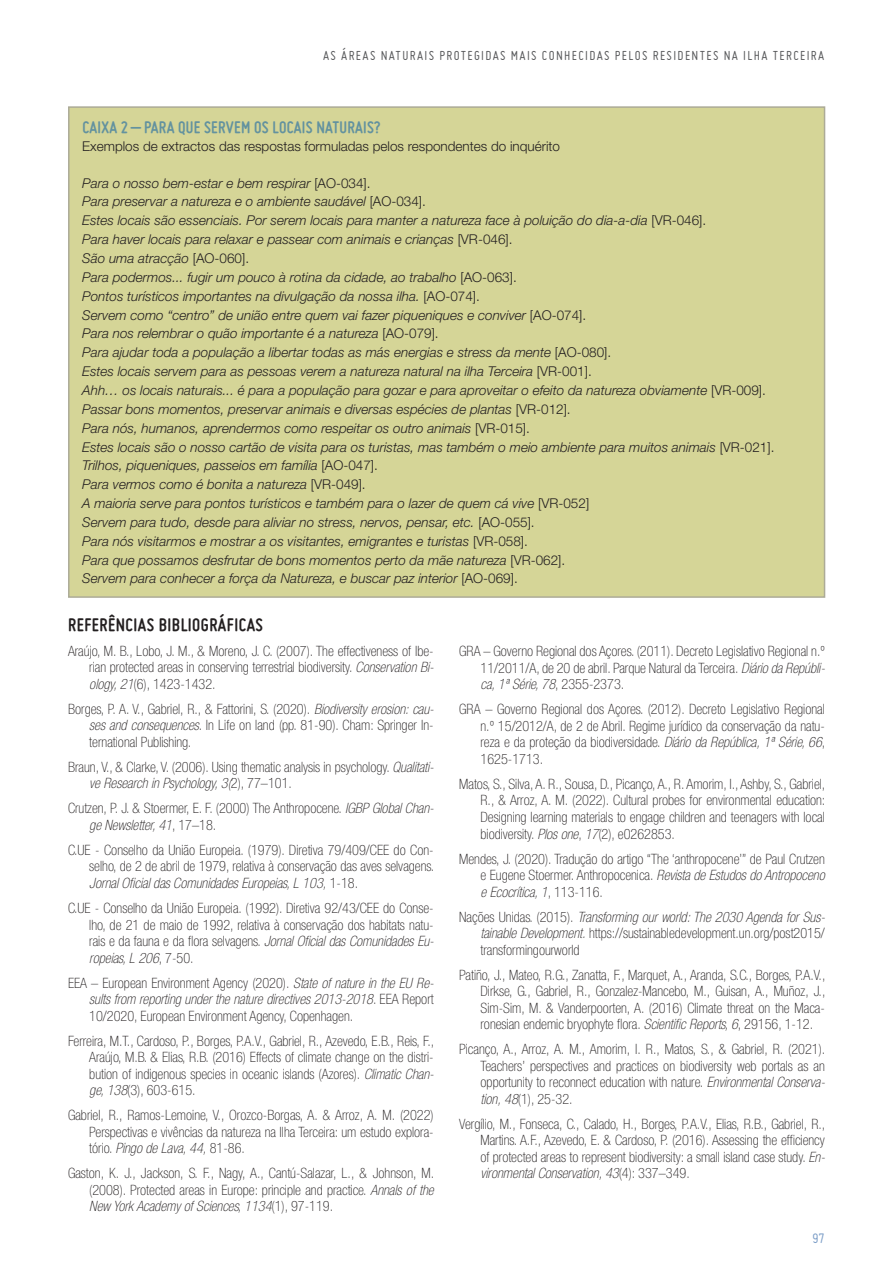
<style>
.page{position:relative;width:893px;height:1276px;background:#fff}
.page>*{position:absolute;margin:0;border:0;box-sizing:border-box;transform-origin:0 0}
.miso13{font:700 19.5px "Miso";letter-spacing:.025em;color:#231f20}
.tit-sub-paragrafo{font:700 18px "Miso";letter-spacing:.015em;color:#63929f}
.t1{font:15px "Miso";color:#7b9dc7}
.bibliografia{font:100 condensed 14.25px/16.5px "Helvetica Neue LT Std";color:#231f20;text-align:justify}
.t2{font:14.25px "Miso";letter-spacing:.095em;color:#57585a}
.txt{font:italic 300 13.5px "Helvetica Neue LT Std";color:#231f20}
.txt-2{font:300 13.5px "Helvetica Neue LT Std";color:#231f20}
.s1{font-style:normal}
.s2{font-style:italic}
</style>
<div class="page">
<div style="left:69px;top:107px;width:755px;height:490px;background:#d5d597"></div>
<div style="left:68px;top:106px;width:757px;height:492px;border:2px solid #acab97"></div>
<p class="t2" style="left:323px;top:47px;width:503px">AS ÁREAS NATURAIS PROTEGIDAS MAIS CONHECIDAS PELOS RESIDENTES NA ILHA TERCEIRA</p>
<p class="tit-sub-paragrafo" style="left:82px;top:117px;width:300px">CAIXA 2 – PARA QUE SERVEM OS LOCAIS NATURAIS?</p>
<p class="txt-2" style="left:82px;top:138px;width:479px">Exemplos de extractos das respostas formuladas pelos respondentes do inquérito</p>
<p class="txt" style="left:82px;top:175px;width:290px">Para o nosso bem-estar e bem respirar <span class="s1">[AO-034].</span></p>
<p class="txt" style="left:82px;top:194px;width:345px">Para preservar a natureza e o ambiente saudável <span class="s1">[AO-034].</span></p>
<p class="txt" style="left:82px;top:212px;width:625px">Estes locais são essenciais. Por serem locais para manter a natureza face à poluição do dia-a-dia <span class="s1">[VR-046].</span></p>
<p class="txt" style="left:82px;top:231px;width:432px">Para haver locais para relaxar e passear com animais e crianças <span class="s1">[VR-046].</span></p>
<p class="txt" style="left:82px;top:250px;width:168px">São uma atracção <span class="s1">[AO-060].</span></p>
<p class="txt" style="left:82px;top:269px;width:436px">Para podermos... fugir um pouco à rotina da cidade, ao trabalho <span class="s1">[AO-063].</span></p>
<p class="txt" style="left:82px;top:288px;width:399px">Pontos turísticos importantes na divulgação da nossa ilha. <span class="s1">[AO-074].</span></p>
<p class="txt" style="left:82px;top:307px;width:505px">Servem como “centro” de união entre quem vai fazer piqueniques e conviver <span class="s1">[AO-074].</span></p>
<p class="txt" style="left:82px;top:325px;width:358px">Para nos relembrar o quão importante é a natureza <span class="s1">[AO-079].</span></p>
<p class="txt" style="left:82px;top:344px;width:530px">Para ajudar toda a população a libertar todas as más energias e stress da mente <span class="s1">[AO-080].</span></p>
<p class="txt" style="left:82px;top:363px;width:511px">Estes locais servem para as pessoas verem a natureza natural na ilha Terceira <span class="s1">[VR-001].</span></p>
<p class="txt" style="left:82px;top:382px;width:685px">Ahh… os locais naturais... é para a população para gozar e para aproveitar o efeito da natureza obviamente <span class="s1">[VR-009].</span></p>
<p class="txt" style="left:82px;top:401px;width:490px">Passar bons momentos, preservar animais e diversas espécies de plantas <span class="s1">[VR-012].</span></p>
<p class="txt" style="left:82px;top:420px;width:449px">Para nós, humanos, aprendermos como respeitar os outro animais <span class="s1">[VR-015].</span></p>
<p class="txt" style="left:82px;top:439px;width:694px">Estes locais são o nosso cartão de visita para os turistas, mas também o meio ambiente para muitos animais <span class="s1">[VR-021].</span></p>
<p class="txt" style="left:82px;top:457px;width:297px">Trilhos, piqueniques, passeios em família <span class="s1">[AO-047].</span></p>
<p class="txt" style="left:82px;top:476px;width:285px">Para vermos como é bonita a natureza <span class="s1">[VR-049].</span></p>
<p class="txt" style="left:82px;top:495px;width:508px">A maioria serve para pontos turísticos e também para o lazer de quem cá vive <span class="s1">[VR-052]</span></p>
<p class="txt" style="left:82px;top:514px;width:454px">Servem para tudo, desde para aliviar no stress, nervos, pensar, etc. <span class="s1">[AO-055].</span></p>
<p class="txt" style="left:82px;top:533px;width:447px">Para nós visitarmos e mostrar a os visitantes, emigrantes e turistas <span class="s1">[VR-058].</span></p>
<p class="txt" style="left:82px;top:552px;width:484px">Para que possamos desfrutar de bons momentos perto da mãe natureza <span class="s1">[VR-062].</span></p>
<p class="txt" style="left:82px;top:570px;width:437px">Servem para conhecer a força da Natureza, e buscar paz interior <span class="s1">[AO-069].</span></p>
<p class="miso13" style="left:68px;top:613px;width:196px">REFERÊNCIAS BIBLIOGRÁFICAS</p>
<p class="bibliografia" style="left:89px;top:642px;width:346px;text-indent:-21px">Araújo, M. B., Lobo, J. M., &amp; Moreno, J. C. (2007). The effectiveness of Ibe&shy;rian protected areas in conserving terrestrial biodiversity. <span class="s2">Conservation Bi&shy;ology, 21</span>(6), 1423-1432.</p>
<p class="bibliografia" style="left:89px;top:700px;width:346px;text-indent:-21px">Borges, P. A. V., Gabriel, R., &amp; Fattorini, S. (2020). <span class="s2">Biodiversity erosion: cau&shy;ses and consequences</span>. In Life on land (pp. 81-90). Cham: Springer In&shy;ternational Publishing.</p>
<p class="bibliografia" style="left:89px;top:758px;width:346px;text-indent:-21px">Braun, V., &amp; Clarke, V. (2006). Using thematic analysis in psychology. <span class="s2">Qualitati&shy;ve Research in Psychology, 3(</span>2), 77–101.</p>
<p class="bibliografia" style="left:89px;top:800px;width:346px;text-indent:-21px">Crutzen, P. J. &amp; Stoermer, E. F. (2000) The Anthropocene. <span class="s2">IGBP Global Chan&shy;ge Newsletter, 41</span>, 17–18.</p>
<p class="bibliografia" style="left:89px;top:841px;width:346px;text-indent:-21px">C.UE - Conselho da União Europeia. (1979). Diretiva 79/409/CEE do Con&shy;selho, de 2 de abril de 1979, relativa à conservação das aves selvagens.<br><span class="s2">Jornal Oficial das Comunidades Europeias, L 103,</span> 1-18.</p>
<p class="bibliografia" style="left:89px;top:899px;width:346px;text-indent:-21px">C.UE - Conselho da União Europeia. (1992). Diretiva 92/43/CEE do Conse&shy;lho, de 21 de maio de 1992, relativa à conservação dos habitats natu&shy;rais e da fauna e da flora selvagens. <span class="s2">Jornal Oficial das Comunidades Eu&shy;ropeias, L 206</span>, 7-50.</p>
<p class="bibliografia" style="left:89px;top:974px;width:346px;text-indent:-21px">EEA – European Environment Agency (2020). <span class="s2">State of nature in the EU Re&shy;sults from reporting under the nature directives 2013-2018</span>. EEA Report 10/2020, European Environment Agency, Copenhagen.</p>
<p class="bibliografia" style="left:89px;top:1032px;width:346px;text-indent:-21px">Ferreira, M.T., Cardoso, P., Borges, P.A.V., Gabriel, R., Azevedo, E.B., Reis, F., Araújo, M.B. &amp; Elias, R.B. (2016) Effects of climate change on the distri&shy;bution of indigenous species in oceanic islands (Azores). <span class="s2">Climatic Chan&shy;ge, 138</span>(3), 603-615.</p>
<p class="bibliografia" style="left:89px;top:1106px;width:346px;text-indent:-21px">Gabriel, R., Ramos-Lemoine, V., Orozco-Borgas, A. &amp; Arroz, A. M. (2022)<br>Perspectivas e vivências da natureza na Ilha Terceira: um estudo explora&shy;tório. <span class="s2">Pingo de Lava, 44,</span> 81-86.</p>
<p class="bibliografia" style="left:89px;top:1164px;width:346px;text-indent:-21px">Gaston, K. J., Jackson, S. F., Nagy, A., Cantú-Salazar, L., &amp; Johnson, M. (2008). Protected areas in Europe: principle and practice. <span class="s2">Annals of the New York Academy of Sciences, 1134</span>(1), 97-119.</p>
<p class="bibliografia" style="left:480px;top:643px;width:346px;text-indent:-21px">GRA – Governo Regional dos Açores. (2011). Decreto Legislativo Regional n.º 11/2011/A, de 20 de abril. Parque Natural da Terceira. <span class="s2">Diário da Repúbli&shy;ca, 1ª Série, 78</span>, 2355-2373.</p>
<p class="bibliografia" style="left:480px;top:701px;width:346px;text-indent:-21px">GRA – Governo Regional dos Açores. (2012). Decreto Legislativo Regional n.º 15/2012/A, de 2 de Abril. Regime jurídico da conservação da natu&shy;reza e da proteção da biodiversidade. <span class="s2">Diário da República, 1ª Série, 66</span>, 1625-1713.</p>
<p class="bibliografia" style="left:480px;top:775px;width:346px;text-indent:-21px">Matos, S., Silva, A. R., Sousa, D., Picanço, A., R. Amorim, I., Ashby, S., Gabriel, R., &amp; Arroz, A. M. (2022). Cultural probes for environmental education:<br>Designing learning materials to engage children and teenagers with local biodiversity. <span class="s2">Plos one</span>, <span class="s2">17</span>(2), e0262853.</p>
<p class="bibliografia" style="left:480px;top:850px;width:346px;text-indent:-21px">Mendes, J. (2020). Tradução do artigo “The ‘anthropocene’” de Paul Crutzen e Eugene Stoermer. Anthropocenica. <span class="s2">Revista de Estudos do Antropoceno e Ecocrítica, 1</span>, 113-116.</p>
<p class="bibliografia" style="left:480px;top:908px;width:346px;text-indent:-21px">Nações Unidas. (2015). <span class="s2">Transforming our world: The 2030 Agenda for Sus&shy;tainable Development.</span> https://sustainabledevelopment.un.org/post2015/ transformingourworld</p>
<p class="bibliografia" style="left:480px;top:966px;width:346px;text-indent:-21px">Patiño, J., Mateo, R.G., Zanatta, F., Marquet, A., Aranda, S.C., Borges, P.A.V., Dirkse, G., Gabriel, R., Gonzalez-Mancebo, M., Guisan, A., Muñoz, J., Sim-Sim, M. &amp; Vanderpoorten, A. (2016) Climate threat on the Maca&shy;ronesian endemic bryophyte flora. <span class="s2">Scientific Reports, 6</span>, 29156, 1-12.</p>
<p class="bibliografia" style="left:480px;top:1040px;width:346px;text-indent:-21px">Picanço, A., Arroz, A. M., Amorim, I. R., Matos, S., &amp; Gabriel, R. (2021).<br>Teachers’ perspectives and practices on biodiversity web portals as an opportunity to reconnect education with nature. <span class="s2">Environmental Conserva&shy;tion, 48</span>(1), 25-32.</p>
<p class="bibliografia" style="left:480px;top:1115px;width:346px;text-indent:-21px">Vergílio, M., Fonseca, C., Calado, H., Borges, P.A.V., Elias, R.B., Gabriel, R., Martins. A.F., Azevedo, E. &amp; Cardoso, P. (2016). Assessing the efficiency of protected areas to represent biodiversity: a small island case study. <span class="s2">En&shy;vironmental Conservation, 43</span>(4): 337–349.</p>
<p class="t1" style="left:812px;top:1230px;width:14px">97</p>
</div>
